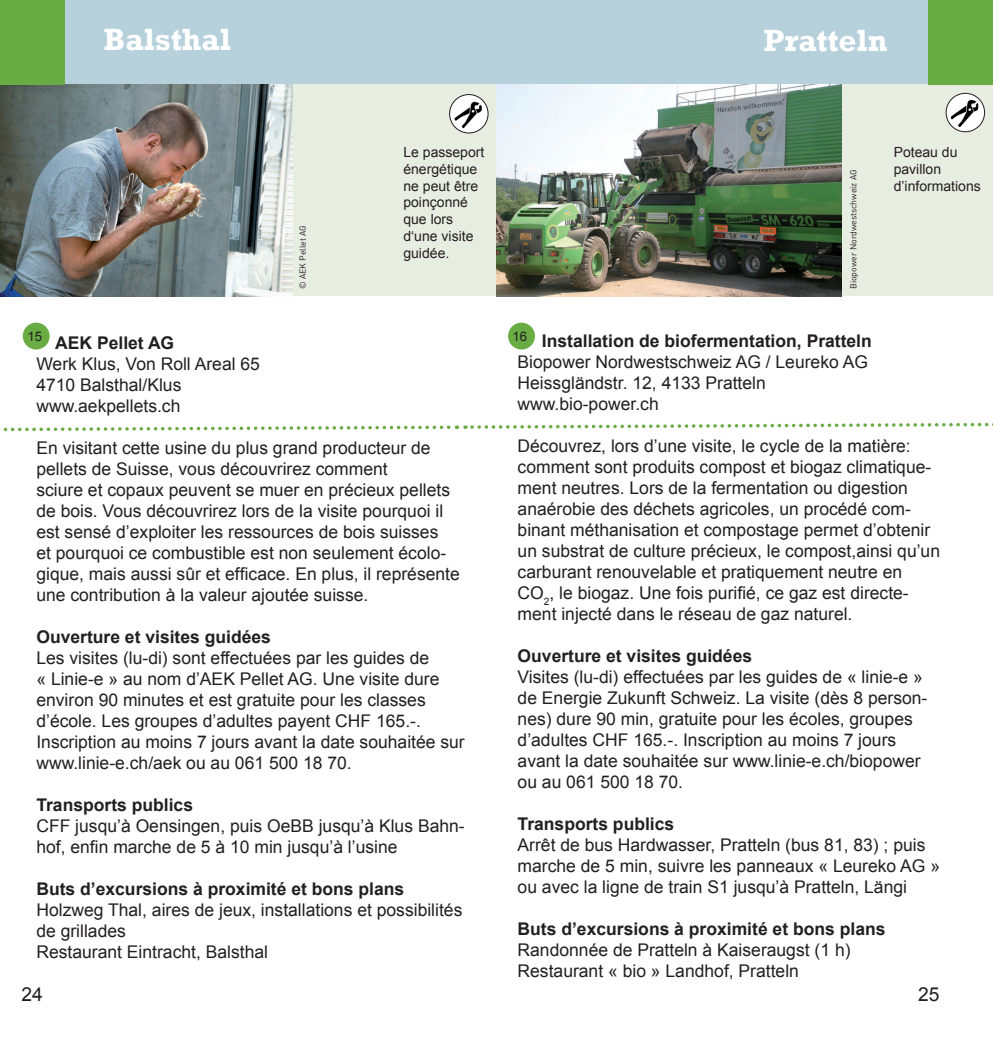
<style>
.page{position:relative;width:993px;height:1042px;background:#fff}
.page>*{position:absolute;margin:0;border:0;box-sizing:border-box;transform-origin:0 0}
.t1{font:700 31.5px "Rockwell";color:#fff}
.t2{font:19.25px "Arial";color:#231f20}
.t3{font:17.5px/21px "Arial";color:#231f20}
.t4{font:700 17.5px "Arial";color:#231f20}
.t5{font:14px/16.8px "Arial";color:#231f20}
.t6{font:13.12px "Arial";color:#231f20}
.t7{font:8.75px "DINOT";color:#231f20}
</style>
<div class="page">
<div style="left:0;top:0;width:992px;height:84px;background:#b6d1dc"></div>
<div style="left:0;top:84px;width:496px;height:212px;background:#e8ede2"></div>
<img style="left:0;top:84px;width:293px;height:213px">
<div style="left:497px;top:84px;width:495px;height:211px;background:#e8ede2"></div>
<img style="left:496px;top:84px;width:345px;height:212px">
<div style="left:928px;top:0;width:64px;height:84px;background:#69ac44"></div>
<div style="left:0;top:0;width:64px;height:84px;background:#69ac44"></div>
<svg style="left:465px;top:422px;width:528px;height:7px"></svg>
<svg style="left:0;top:425px;width:457px;height:7px"></svg>
<div style="left:23px;top:323px;width:27px;height:26px;background:#69ac44;border-radius:50%"></div>
<div style="left:508px;top:323px;width:27px;height:26px;background:#69ac44;border-radius:50%"></div>
<svg style="left:449px;top:95px;width:39px;height:38px"></svg>
<img style="left:454px;top:101px;width:27px;height:27px">
<div style="left:449px;top:94px;width:39px;height:39px;border:1px solid #231f20;border-radius:50%"></div>
<svg style="left:945px;top:93px;width:39px;height:39px"></svg>
<img style="left:950px;top:100px;width:27px;height:27px">
<div style="left:945px;top:93px;width:39px;height:39px;border:1px solid #231f20;border-radius:50%"></div>
<h1 class="t1" style="left:103px;top:21px;width:129px">Balsthal</h1>
<p class="t7" style="left:297px;top:289px;width:66px;rotate:-90deg">© AEK Pellet AG</p>
<h1 class="t1" style="left:763px;top:21px;width:126px">Pratteln</h1>
<p class="t5" style="left:403px;top:144px;width:82px">Le passeport énergétique ne peut être poinçonné que lors d‘une visite guidée.</p>
<p class="t5" style="left:893px;top:144px;width:89px">Poteau du pavillon d’informations</p>
<p class="t7" style="left:847px;top:289px;width:121px;rotate:-90deg">Biopower Nordwestschweiz AG</p>
<p class="t6" style="left:27px;top:328px;width:16px">15</p>
<p class="t6" style="left:512px;top:328px;width:16px">16</p>
<p class="t4" style="left:541px;top:329px;width:331px">Installation de biofermentation, Pratteln</p>
<p class="t3" style="left:517px;top:351px;width:352px">Biopower Nordwestschweiz AG / Leureko AG<br>Heissgländstr. 12, 4133 Pratteln www.bio-power.ch</p>
<p class="t3" style="left:517px;top:435px;width:424px">Découvrez, lors d’une visite, le cycle de la matière: comment sont produits compost et biogaz climatique&shy;ment neutres. Lors de la fermentation ou digestion anaérobie des déchets agricoles, un procédé com&shy;binant méthanisation et compostage permet d’obtenir un substrat de culture précieux, le compost,ainsi qu’un carburant renouvelable et pratiquement neutre en CO<sub>2</sub>, le biogaz. Une fois purifié, ce gaz est directe&shy;ment injecté dans le réseau de gaz naturel.</p>
<p class="t4" style="left:517px;top:644px;width:236px">Ouverture et visites guidées</p>
<p class="t3" style="left:517px;top:666px;width:411px">Visites (lu-di) effectuées par les guides de « linie-e » de Energie Zukunft Schweiz. La visite (dès 8 person&shy;nes) dure 90 min, gratuite pour les écoles, groupes d’adultes CHF 165.-. Inscription au moins 7 jours avant la date souhaitée sur www.linie-e.ch/biopower ou au 061 500 18 70.</p>
<p class="t4" style="left:517px;top:812px;width:158px">Transports publics</p>
<p class="t3" style="left:517px;top:834px;width:424px">Arrêt de bus Hardwasser, Pratteln (bus 81, 83) ; puis marche de 5 min, suivre les panneaux « Leureko AG » ou avec la ligne de train S1 jusqu’à Pratteln, Längi</p>
<p class="t4" style="left:517px;top:917px;width:369px">Buts d’excursions à proximité et bons plans</p>
<p class="t3" style="left:517px;top:939px;width:334px">Randonnée de Pratteln à Kaiseraugst (1 h)<br>Restaurant « bio » Landhof, Pratteln</p>
<p class="t4" style="left:55px;top:331px;width:120px">AEK Pellet AG</p>
<p class="t3" style="left:36px;top:353px;width:225px">Werk Klus, Von Roll Areal 65<br>4710 Balsthal/Klus www.aekpellets.ch</p>
<p class="t3" style="left:36px;top:437px;width:425px">En visitant cette usine du plus grand producteur de pellets de Suisse, vous découvrirez comment<br>sciure et copaux peuvent se muer en précieux pellets de bois. Vous découvrirez lors de la visite pourquoi il est sensé d’exploiter les ressources de bois suisses<br>et pourquoi ce combustible est non seulement écolo&shy;gique, mais aussi sûr et efficace. En plus, il représente une contribution à la valeur ajoutée suisse.</p>
<p class="t4" style="left:36px;top:625px;width:236px">Ouverture et visites guidées</p>
<p class="t3" style="left:36px;top:647px;width:429px">Les visites (lu-di) sont effectuées par les guides de<br>« Linie-e » au nom d’AEK Pellet AG. Une visite dure environ 90 minutes et est gratuite pour les classes d’école. Les groupes d’adultes payent CHF 165.-.<br>Inscription au moins 7 jours avant la date souhaitée sur www.linie-e.ch/aek ou au 061 500 18 70.</p>
<p class="t4" style="left:36px;top:793px;width:158px">Transports publics</p>
<p class="t3" style="left:36px;top:815px;width:430px">CFF jusqu’à Oensingen, puis OeBB jusqu’à Klus Bahn&shy;hof, enfin marche de 5 à 10 min jusqu’à l’usine</p>
<p class="t4" style="left:36px;top:877px;width:369px">Buts d’excursions à proximité et bons plans</p>
<p class="t3" style="left:36px;top:899px;width:427px">Holzweg Thal, aires de jeux, installations et possibilités de grillades<br>Restaurant Eintracht, Balsthal</p>
<p class="t2" style="left:21px;top:982px;width:23px">24</p>
<p class="t2" style="left:917px;top:982px;width:23px">25</p>
</div>
